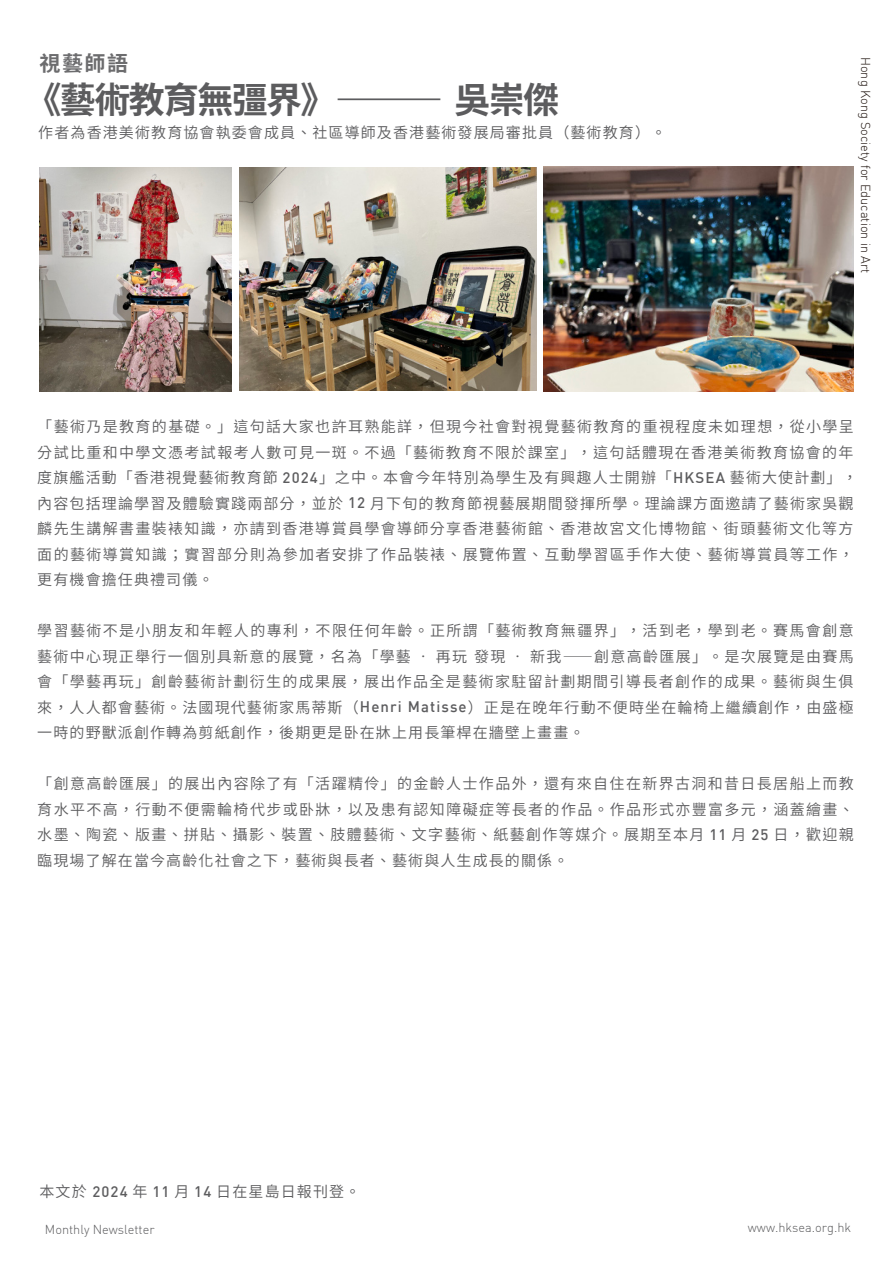
<style>
.page{position:relative;width:893px;height:1263px;background:#fff}
.page>*{position:absolute;margin:0;border:0;box-sizing:border-box;transform-origin:0 0}
.t1{font:700 36px "Noto Sans CJ Ktc";letter-spacing:-.045em;color:#5c5c5e}
.heading{font:700 21px "Noto Sans CJ Ktc";color:#6c6c6e}
.paragraph{font:600 15px/25.5px "Noto Sans CJ Ktc";letter-spacing:.075em;color:#5c5c5e;text-align:justify}
.t2{font:300 12.75px "DIN";color:#5c5c5e}
.t3{font:300 12.75px "DIN";color:#1f140f}
.s1{font-family:"DIN";font-weight:500}
</style>
<div class="page">
<img style="left:240px;top:168px;width:296px;height:222px">
<img style="left:543px;top:167px;width:310px;height:224px">
<img style="left:40px;top:167px;width:192px;height:225px">
<p class="heading" style="left:39px;top:52px;width:90px">視藝師語</p>
<p class="t1" style="left:26px;top:79px;width:535px">《藝術教育無彊界》——— 吳崇傑</p>
<p class="paragraph" style="left:38px;top:120px;width:629px">作者為香港美術教育協會執委會成員、社區導師及香港藝術發展局審批員（藝術教育）。</p>
<p class="t3" style="left:874px;top:57px;width:218px;rotate:90deg">Hong Kong Society for Education in Art</p>
<p class="paragraph" style="left:37px;top:414px;width:822px;text-align:left">「藝術乃是教育的基礎。」這句話大家也許耳熟能詳，但現今社會對視覺藝術教育的重視程度未如理想，從小學呈分試比重和中學文憑考試報考人數可見一斑。不過「藝術教育不限於課室」，這句話體現在香港美術教育協會的年度旗艦活動「香港視覺藝術教育節 <span class="s1">2024</span>」之中。本會今年特別為學生及有興趣人士開辦「<span class="s1">HKSEA</span> 藝術大使計劃」，內容包括理論學習及體驗實踐兩部分，並於 <span class="s1">12</span> 月下旬的教育節視藝展期間發揮所學。理論課方面邀請了藝術家吳觀麟先生講解書畫裝裱知識，亦請到香港導賞員學會導師分享香港藝術館、香港故宮文化博物館、街頭藝術文化等方面的藝術導賞知識；實習部分則為參加者安排了作品裝裱、展覽佈置、互動學習區手作大使、藝術導賞員等工作，更有機會擔任典禮司儀。</p>
<p class="paragraph" style="left:37px;top:618px;width:818px">學習藝術不是小朋友和年輕人的專利，不限任何年齡。正所謂「藝術教育無疆界」，活到老，學到老。賽馬會創意藝術中心現正舉行一個別具新意的展覽，名為「學藝 ‧ 再玩 發現 ‧ 新我——創意高齡匯展」。是次展覽是由賽馬會「學藝再玩」創齡藝術計劃衍生的成果展，展出作品全是藝術家駐留計劃期間引導長者創作的成果。藝術與生俱來，人人都會藝術。法國現代藝術家馬蒂斯（<span class="s1">Henri Matisse</span>）正是在晚年行動不便時坐在輪椅上繼續創作，由盛極一時的野獸派創作轉為剪紙創作，後期更是卧在牀上用長筆桿在牆壁上畫畫。</p>
<p class="paragraph" style="left:37px;top:771px;width:818px">「創意高齡匯展」的展出內容除了有「活躍精伶」的金齡人士作品外，還有來自住在新界古洞和昔日長居船上而教育水平不高，行動不便需輪椅代步或卧牀，以及患有認知障礙症等長者的作品。作品形式亦豐富多元，涵蓋繪畫、水墨、陶瓷、版畫、拼貼、攝影、裝置、肢體藝術、文字藝術、紙藝創作等媒介。展期至本月 <span class="s1">11</span> 月 <span class="s1">25</span> 日，歡迎親臨現場了解在當今高齡化社會之下，藝術與長者、藝術與人生成長的關係。</p>
<p class="paragraph" style="left:39px;top:1179px;width:322px">本文於 <span class="s1">2024</span> 年 <span class="s1">11</span> 月 <span class="s1">14</span> 日在星島日報刊登。</p>
<p class="t2" style="left:45px;top:1222px;width:111px">Monthly Newsletter</p>
<p class="t2" style="left:748px;top:1220px;width:105px">www.hksea.org.hk</p>
</div>
